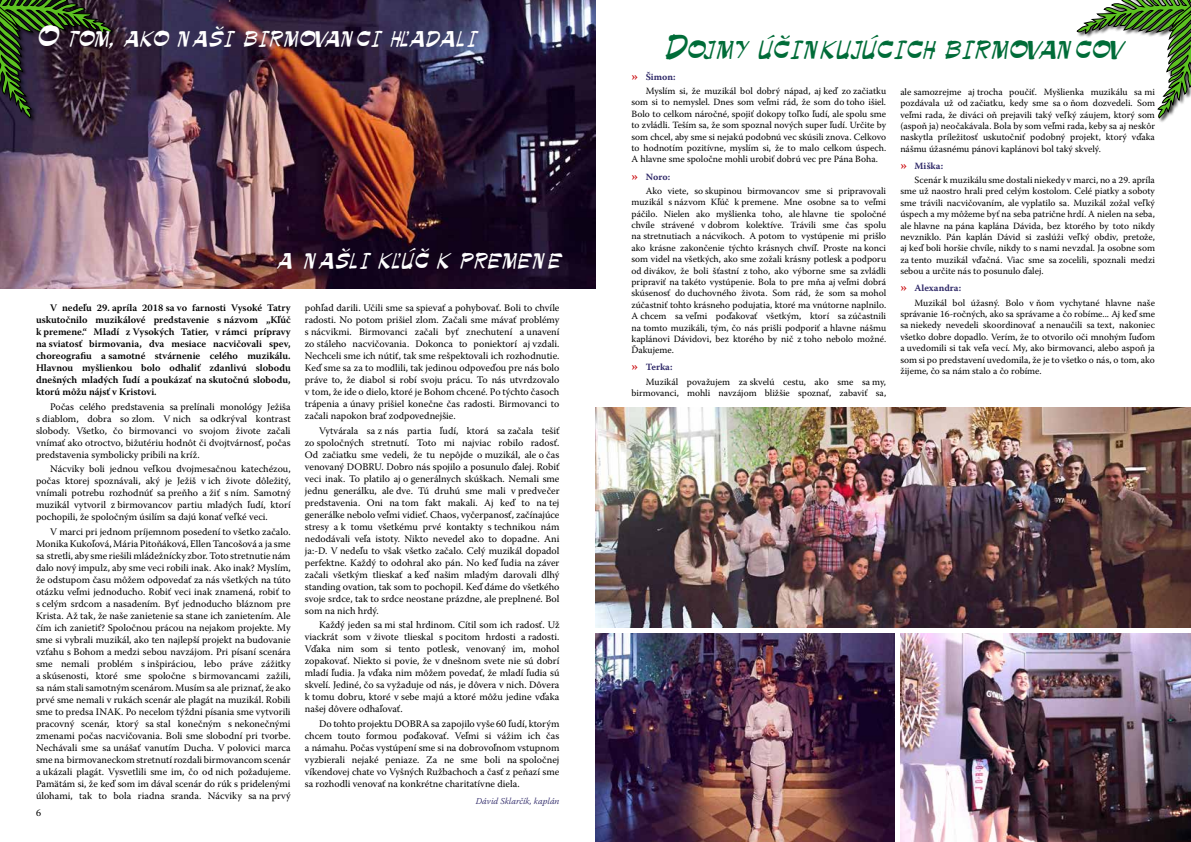
<style>
.page{position:relative;width:1191px;height:842px;background:#fff}
.page>*{position:absolute;margin:0;border:0;box-sizing:border-box;transform-origin:0 0}
.t1{font:30px "Palette";color:#006c38}
.t2{font:26px "Palette";color:#fff}
.t3{font:10px/12px "Warnock Pro";color:#000;text-align:justify}
.t4{font:600 10px/12px "Warnock Pro";color:#000;text-align:justify}
.t5{font:9.5px/11.4px "Warnock Pro";color:#000;text-align:justify}
.t6{font:9.5px "Warnock Pro Semibold Capt";color:#2c2666}
.t7{font:italic 300 9px "Warnock Pro";color:#2c2666}
.s1{font-size:12px;color:#cd171a}
</style>
<div class="page">
<img style="left:0;top:0;width:595px;height:288px">
<img style="left:900px;top:634px;width:291px;height:208px">
<img style="left:595px;top:634px;width:299px;height:208px">
<img style="left:595px;top:407px;width:596px;height:221px">
<div style="left:0;top:0;width:118px;height:123px;background:#000;opacity:.75"></div>
<svg style="left:0;top:0;width:113px;height:118px"></svg>
<svg style="left:1076px;top:0;width:115px;height:118px"></svg>
<h2 class="t2" style="left:36px;top:21px;width:442px">O tom, ako naši birmovanci hľadali</h2>
<h2 class="t2" style="left:276px;top:243px;width:286px">a našli kľúč k premene</h2>
<p class="t4" style="left:36px;top:301px;width:256px;text-indent:14px">V nedeľu 29. apríla 2018 sa vo farnosti Vysoké Tatry uskutočnilo muzikálové predstavenie s názvom „Kľúč k premene.“ Mladí z Vysokých Tatier, v rámci prípravy na sviatosť birmovania, dva mesiace nacvičovali spev, choreografiu a samotné stvárnenie celého muzikálu.<br>Hlavnou myšlienkou bolo odhaliť zdanlivú slobodu dnešných mladých ľudí a poukázať na skutočnú slobodu, ktorú môžu nájsť v Kristovi.</p>
<p class="t3" style="left:36px;top:400px;width:256px;text-indent:14px">Počas celého predstavenia sa prelínali monológy Ježiša s diablom, dobra so zlom. V nich sa odkrýval kontrast slobody. Všetko, čo birmovanci vo svojom živote začali vnímať ako otroctvo, bižutériu hodnôt či dvojtvárnosť, počas predstavenia symbolicky pribili na kríž.</p>
<p class="t3" style="left:36px;top:463px;width:256px;text-indent:14px">Nácviky boli jednou veľkou dvojmesačnou katechézou, počas ktorej spoznávali, aký je Ježiš v ich živote dôležitý, vnímali potrebu rozhodnúť sa preňho a žiť s ním. Samotný muzikál vytvoril z birmovancov partiu mladých ľudí, ktorí pochopili, že spoločným úsilím sa dajú konať veľké veci.</p>
<p class="t3" style="left:36px;top:526px;width:256px;text-indent:14px">V marci pri jednom príjemnom posedení to všetko začalo.<br>Monika Kukoľová, Mária Pitoňáková, Ellen Tancošová a ja sme sa stretli, aby sme riešili mládežnícky zbor. Toto stretnutie nám dalo nový impulz, aby sme veci robili inak. Ako inak? Myslím, že odstupom času môžem odpovedať za nás všetkých na túto otázku veľmi jednoducho. Robiť veci inak znamená, robiť to s celým srdcom a nasadením. Byť jednoducho bláznom pre Krista. Až tak, že naše zanietenie sa stane ich zanietením. Ale čím ich zanietiť? Spoločnou prácou na nejakom projekte. My sme si vybrali muzikál, ako ten najlepší projekt na budovanie vzťahu s Bohom a medzi sebou navzájom. Pri písaní scenára sme nemali problém s inšpiráciou, lebo práve zážitky a skúsenosti, ktoré sme spoločne s birmovancami zažili, sa nám stali samotným scenárom. Musím sa ale priznať, že ako prvé sme nemali v rukách scenár ale plagát na muzikál. Robili sme to predsa INAK. Po necelom týždni písania sme vytvorili pracovný scenár, ktorý sa stal konečným s nekonečnými zmenami počas nacvičovania. Boli sme slobodní pri tvorbe.<br>Nechávali sme sa unášať vanutím Ducha. V polovici marca sme na birmovaneckom stretnutí rozdali birmovancom scenár a ukázali plagát. Vysvetlili sme im, čo od nich požadujeme.<br>Pamätám si, že keď som im dával scenár do rúk s pridelenými úlohami, tak to bola riadna sranda. Nácviky sa na prvý</p>
<p class="t3" style="left:36px;top:807px;width:7px">6</p>
<p class="t3" style="left:305px;top:301px;width:256px">pohľad darili. Učili sme sa spievať a pohybovať. Boli to chvíle radosti. No potom prišiel zlom. Začali sme mávať problémy s nácvikmi. Birmovanci začali byť znechutení a unavení zo stáleho nacvičovania. Dokonca to poniektorí aj vzdali.<br>Nechceli sme ich nútiť, tak sme rešpektovali ich rozhodnutie.<br>Keď sme sa za to modlili, tak jedinou odpoveďou pre nás bolo práve to, že diabol si robí svoju prácu. To nás utvrdzovalo v tom, že ide o dielo, ktoré je Bohom chcené. Po týchto časoch trápenia a únavy prišiel konečne čas radosti. Birmovanci to začali napokon brať zodpovednejšie.</p>
<p class="t3" style="left:305px;top:424px;width:256px;text-indent:14px">Vytvárala sa z nás partia ľudí, ktorá sa začala tešiť zo spoločných stretnutí. Toto mi najviac robilo radosť.<br>Od začiatku sme vedeli, že tu nepôjde o muzikál, ale o čas venovaný DOBRU. Dobro nás spojilo a posunulo ďalej. Robiť veci inak. To platilo aj o generálnych skúškach. Nemali sme jednu generálku, ale dve. Tú druhú sme mali v predvečer predstavenia. Oni na tom fakt makali. Aj keď to na tej generálke nebolo veľmi vidieť. Chaos, vyčerpanosť, začínajúce stresy a k tomu všetkému prvé kontakty s technikou nám nedodávali veľa istoty. Nikto nevedel ako to dopadne. Ani ja:-D. V nedeľu to však všetko začalo. Celý muzikál dopadol perfektne. Každý to odohral ako pán. No keď ľudia na záver začali všetkým tlieskať a keď našim mladým darovali dlhý standing ovation, tak som to pochopil. Keď dáme do všetkého svoje srdce, tak to srdce neostane prázdne, ale preplnené. Bol som na nich hrdý.</p>
<p class="t3" style="left:305px;top:619px;width:256px;text-indent:14px">Každý jeden sa mi stal hrdinom. Cítil som ich radosť. Už viackrát som v živote tlieskal s pocitom hrdosti a radosti.<br>Vďaka nim som si tento potlesk, venovaný im, mohol zopakovať. Niekto si povie, že v dnešnom svete nie sú dobrí mladí ľudia. Ja vďaka nim môžem povedať, že mladí ľudia sú skvelí. Jediné, čo sa vyžaduje od nás, je dôvera v nich. Dôvera k tomu dobru, ktoré v sebe majú a ktoré môžu jedine vďaka našej dôvere odhaľovať.</p>
<p class="t3" style="left:305px;top:718px;width:256px;text-indent:14px">Do tohto projektu DOBRA sa zapojilo vyše 60 ľudí, ktorým chcem touto formou poďakovať. Veľmi si vážim ich čas a námahu. Počas vystúpení sme si na dobrovoľnom vstupnom vyzbierali nejaké peniaze. Za ne sme boli na spoločnej víkendovej chate vo Vyšných Ružbachoch a časť z peňazí sme sa rozhodli venovať na konkrétne charitatívne diela.</p>
<p class="t7" style="left:475px;top:795px;width:85px">Dávid Sklarčík, kaplán</p>
<h1 class="t1" style="left:663px;top:28px;width:461px">Dojmy účinkujúcich birmovancov</h1>
<p class="t6" style="left:631px;top:71px;width:46px"><span class="s1">»</span> Šimon:</p>
<p class="t5" style="left:631px;top:85px;width:256px;text-indent:14px">Myslím si, že muzikál bol dobrý nápad, aj keď zo začiatku som si to nemyslel. Dnes som veľmi rád, že som do toho išiel.<br>Bolo to celkom náročné, spojiť dokopy toľko ľudí, ale spolu sme to zvládli. Teším sa, že som spoznal nových super ľudí. Určite by som chcel, aby sme si nejakú podobnú vec skúsili znova. Celkovo to hodnotím pozitívne, myslím si, že to malo celkom úspech.<br>A hlavne sme spoločne mohli urobiť dobrú vec pre Pána Boha.</p>
<p class="t6" style="left:631px;top:171px;width:40px"><span class="s1">»</span> Noro:</p>
<p class="t5" style="left:631px;top:185px;width:256px;text-indent:14px">Ako viete, so skupinou birmovancov sme si pripravovali muzikál s názvom Kľúč k premene. Mne osobne sa to veľmi páčilo. Nielen ako myšlienka toho, ale hlavne tie spoločné chvíle strávené v dobrom kolektíve. Trávili sme čas spolu na stretnutiach a nácvikoch. A potom to vystúpenie mi prišlo ako krásne zakončenie týchto krásnych chvíľ. Proste na konci som videl na všetkých, ako sme zožali krásny potlesk a podporu od divákov, že boli šťastní z toho, ako výborne sme sa zvládli pripraviť na takéto vystúpenie. Bola to pre mňa aj veľmi dobrá skúsenosť do duchovného života. Som rád, že som sa mohol zúčastniť tohto krásneho podujatia, ktoré ma vnútorne naplnilo.<br>A chcem sa veľmi poďakovať všetkým, ktorí sa zúčastnili na tomto muzikáli, tým, čo nás prišli podporiť a hlavne nášmu kaplánovi Dávidovi, bez ktorého by nič z toho nebolo možné.<br>Ďakujeme.</p>
<p class="t6" style="left:631px;top:362px;width:43px"><span class="s1">»</span> Terka:</p>
<p class="t5" style="left:631px;top:376px;width:256px;text-align:right">Muzikál považujem za skvelú cestu, ako sme sa my, birmovanci, mohli navzájom bližšie spoznať, zabaviť sa,</p>
<p class="t5" style="left:900px;top:86px;width:256px">ale samozrejme aj trocha poučiť. Myšlienka muzikálu sa mi pozdávala už od začiatku, kedy sme sa o ňom dozvedeli. Som veľmi rada, že diváci oň prejavili taký veľký záujem, ktorý som (aspoň ja) neočakávala. Bola by som veľmi rada, keby sa aj neskôr naskytla príležitosť uskutočniť podobný projekt, ktorý vďaka nášmu úžasnému pánovi kaplánovi bol taký skvelý.</p>
<p class="t6" style="left:900px;top:160px;width:44px"><span class="s1">»</span> Miška:</p>
<p class="t5" style="left:900px;top:174px;width:256px;text-indent:14px">Scenár k muzikálu sme dostali niekedy v marci, no a 29. apríla sme už naostro hrali pred celým kostolom. Celé piatky a soboty sme trávili nacvičovaním, ale vyplatilo sa. Muzikál zožal veľký úspech a my môžeme byť na seba patrične hrdí. A nielen na seba, ale hlavne na pána kaplána Dávida, bez ktorého by toto nikdy nevzniklo. Pán kaplán Dávid si zaslúži veľký obdiv, pretože, aj keď boli horšie chvíle, nikdy to s nami nevzdal. Ja osobne som za tento muzikál vďačná. Viac sme sa zocelili, spoznali medzi sebou a určite nás to posunulo ďalej.</p>
<p class="t6" style="left:900px;top:282px;width:62px"><span class="s1">»</span> Alexandra:</p>
<p class="t5" style="left:900px;top:297px;width:256px;text-indent:14px">Muzikál bol úžasný. Bolo v ňom vychytané hlavne naše správanie 16-ročných, ako sa správame a čo robíme... Aj keď sme sa niekedy nevedeli skoordinovať a nenaučili sa text, nakoniec všetko dobre dopadlo. Verím, že to otvorilo oči mnohým ľuďom a uvedomili si tak veľa vecí. My, ako birmovanci, alebo aspoň ja som si po predstavení uvedomila, že je to všetko o nás, o tom, ako žijeme, čo sa nám stalo a čo robíme.</p>
</div>
